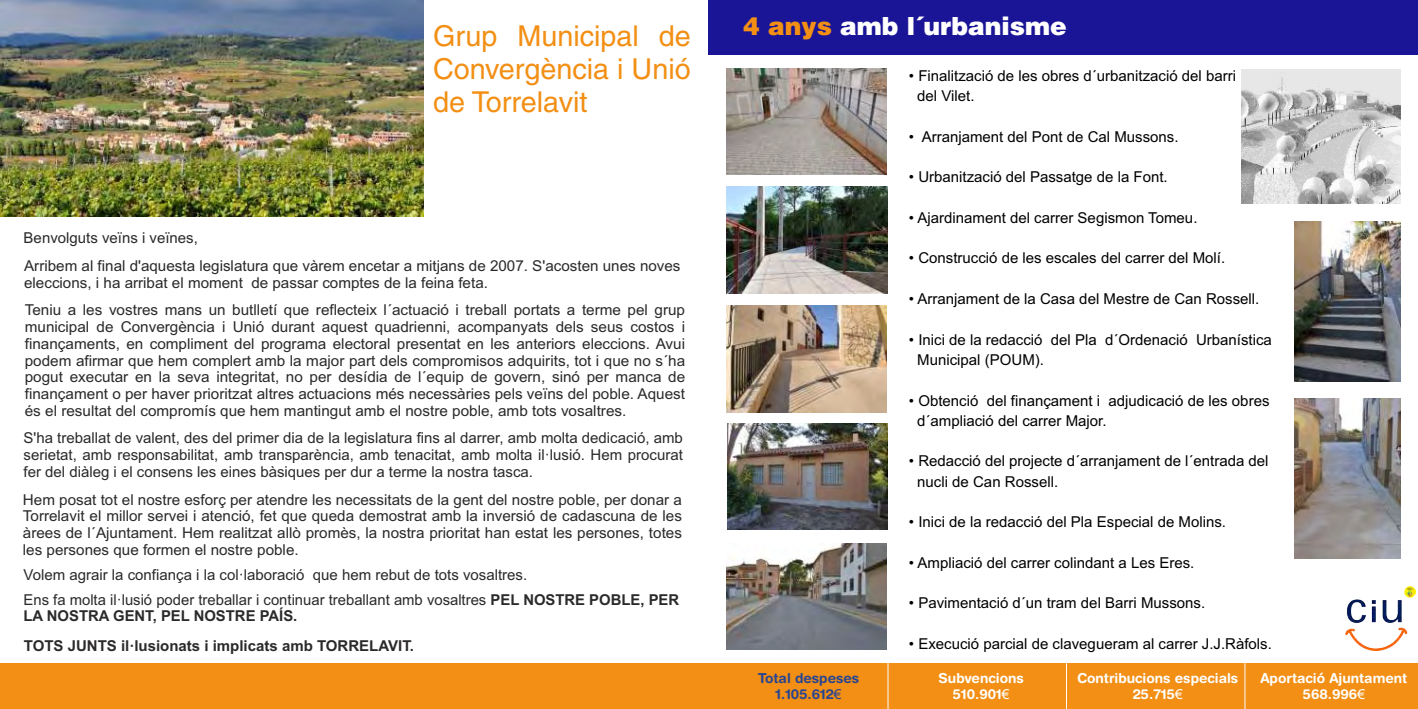
<style>
.page{position:relative;width:1418px;height:709px;background:#fff}
.page>*{position:absolute;margin:0;border:0;box-sizing:border-box;transform-origin:0 0}
.t1{font:condensed 28.75px/33.2px "Helvetica";color:#f28f14;text-align:justify}
.t2{font:900 25px "Helvetica";color:#fff}
.t3{font:15px/16.8px "Arial";color:#2b2929}
.t4{font:15px/20.2px "Arial";color:#000}
.t5{font:700 15px/29.9px "Arial";color:#2b2929}
.t6{font:700 13.75px/16.1px "Helvetica Rounded";color:#fff;text-align:center}
.t7{font:700 13.75px/16.1px "Helvetica Rounded";color:#294591;text-align:center}
.s1{color:#f28f14}
.s2{font-weight:700}
.s3{font-family:"Arial";font-weight:400}
</style>
<div class="page">
<div style="left:0;top:663px;width:709px;height:46px;background:#f28f14"></div>
<div style="left:709px;top:663px;width:708px;height:46px;background:#f28f14"></div>
<hr style="left:887px;top:663px;width:1px;height:46px;background:#fff">
<hr style="left:1066px;top:663px;width:1px;height:46px;background:#fff">
<hr style="left:1244px;top:663px;width:1px;height:46px;background:#fff">
<img style="left:0;top:0;width:423px;height:216px">
<div style="left:708px;top:0;width:709px;height:55px;background:#1a1496"></div>
<img style="left:1345px;top:586px;width:69px;height:64px">
<img style="left:726px;top:543px;width:160px;height:106px">
<img style="left:727px;top:423px;width:160px;height:107px">
<img style="left:1294px;top:221px;width:106px;height:160px">
<img style="left:1294px;top:399px;width:106px;height:160px">
<img style="left:727px;top:306px;width:159px;height:106px">
<img style="left:726px;top:187px;width:161px;height:106px">
<img style="left:726px;top:68px;width:160px;height:106px">
<img style="left:1241px;top:69px;width:159px;height:134px">
<h1 class="t1" style="left:433px;top:22px;width:259px">Grup Municipal de Convergència i Unió de Torrelavit</h1>
<h2 class="t2" style="left:743px;top:17px;width:325px"><span class="s1">4 anys</span> amb l´urbanisme</h2>
<p class="t4" style="left:917px;top:67px;width:320px;text-indent:-8px">• Finalització de les obres d´urbanització del barri del Vilet.</p>
<p class="t4" style="left:908px;top:128px;width:271px">• Arranjament del Pont de Cal Mussons.</p>
<p class="t4" style="left:908px;top:168px;width:260px">• Urbanització del Passatge de la Font.</p>
<p class="t4" style="left:908px;top:209px;width:290px">• Ajardinament del carrer Segismon Tomeu.</p>
<p class="t4" style="left:908px;top:249px;width:318px">• Construcció de les escales del carrer del Molí.</p>
<p class="t4" style="left:908px;top:290px;width:352px">• Arranjament de la Casa del Mestre de Can Rossell.</p>
<p class="t4" style="left:917px;top:330px;width:356px;text-indent:-8px">• Inici de la redacció del Pla d´Ordenació Urbanística<br>Municipal (POUM).</p>
<p class="t4" style="left:917px;top:391px;width:354px;text-indent:-8px">• Obtenció del finançament i adjudicació de les obres d´ampliació del carrer Major.</p>
<p class="t4" style="left:917px;top:452px;width:353px;text-indent:-8px">• Redacció del projecte d´arranjament de l´entrada del nucli de Can Rossell.</p>
<p class="t4" style="left:908px;top:513px;width:319px">• Inici de la redacció del Pla Especial de Molins.</p>
<p class="t4" style="left:908px;top:554px;width:287px">• Ampliació del carrer colindant a Les Eres.</p>
<p class="t4" style="left:908px;top:594px;width:298px">• Pavimentació d´un tram del Barri Mussons.</p>
<p class="t4" style="left:908px;top:635px;width:364px">• Execució parcial de clavegueram al carrer J.J.Ràfols.</p>
<p class="t3" style="left:24px;top:225px;width:658px;line-height:28.1px">Benvolguts veïns i veïnes,<br>Arribem al final d'aquesta legislatura que vàrem encetar a mitjans de 2007. S'acosten unes noves</p>
<p class="t3" style="left:24px;top:271px;width:662px;line-height:27.1px">eleccions, i ha arribat el moment de passar comptes de la feina feta.<br>Teniu a les vostres mans un butlletí que reflecteix l´actuació i treball portats a terme pel grup</p>
<p class="t3" style="left:25px;top:320px;width:662px;text-align:justify">municipal de Convergència i Unió durant aquest quadrienni, acompanyats dels seus costos i finançaments, en compliment del programa electoral presentat en les anteriors eleccions. Avui podem afirmar que hem complert amb la major part dels compromisos adquirits, tot i que no s´ha pogut executar en la seva integritat, no per desídia de l´equip de govern, sinó per manca de finançament o per haver prioritzat altres actuacions més necessàries pels veïns del poble. Aquest és el resultat del compromís que hem mantingut amb el nostre poble, amb tots vosaltres.</p>
<p class="t3" style="left:24px;top:431px;width:661px;text-align:justify">S'ha treballat de valent, des del primer dia de la legislatura fins al darrer, amb molta dedicació, amb serietat, amb responsabilitat, amb transparència, amb tenacitat, amb molta il·lusió. Hem procurat fer del diàleg i el consens les eines bàsiques per dur a terme la nostra tasca.</p>
<p class="t3" style="left:23px;top:492px;width:660px;text-align:justify">Hem posat tot el nostre esforç per atendre les necessitats de la gent del nostre poble, per donar a Torrelavit el millor servei i atenció, fet que queda demostrat amb la inversió de cadascuna de les àrees de l´Ajuntament. Hem realitzat allò promès, la nostra prioritat han estat les persones, totes les persones que formen el nostre poble.</p>
<p class="t3" style="left:24px;top:563px;width:657px;line-height:24.8px">Volem agrair la confiança i la col·laboració que hem rebut de tots vosaltres.<br>Ens fa molta il·lusió poder treballar i continuar treballant amb vosaltres <span class="s2">PEL NOSTRE POBLE, PER</span></p>
<p class="t5" style="left:24px;top:602px;width:392px">LA NOSTRA GENT, PEL NOSTRE PAÍS.<br>TOTS JUNTS il·lusionats i implicats amb TORRELAVIT.</p>
<p class="t7" style="left:757px;top:671px;width:103px">Total despeses<br>1.105.612<span class="s3">€</span></p>
<p class="t6" style="left:938px;top:671px;width:87px">Subvencions<br>510.901<span class="s3">€</span></p>
<p class="t6" style="left:1077px;top:671px;width:163px">Contribucions especials<br>25.715<span class="s3">€</span></p>
<p class="t6" style="left:1260px;top:671px;width:148px">Aportació Ajuntament<br>568.996<span class="s3">€</span></p>
</div>
